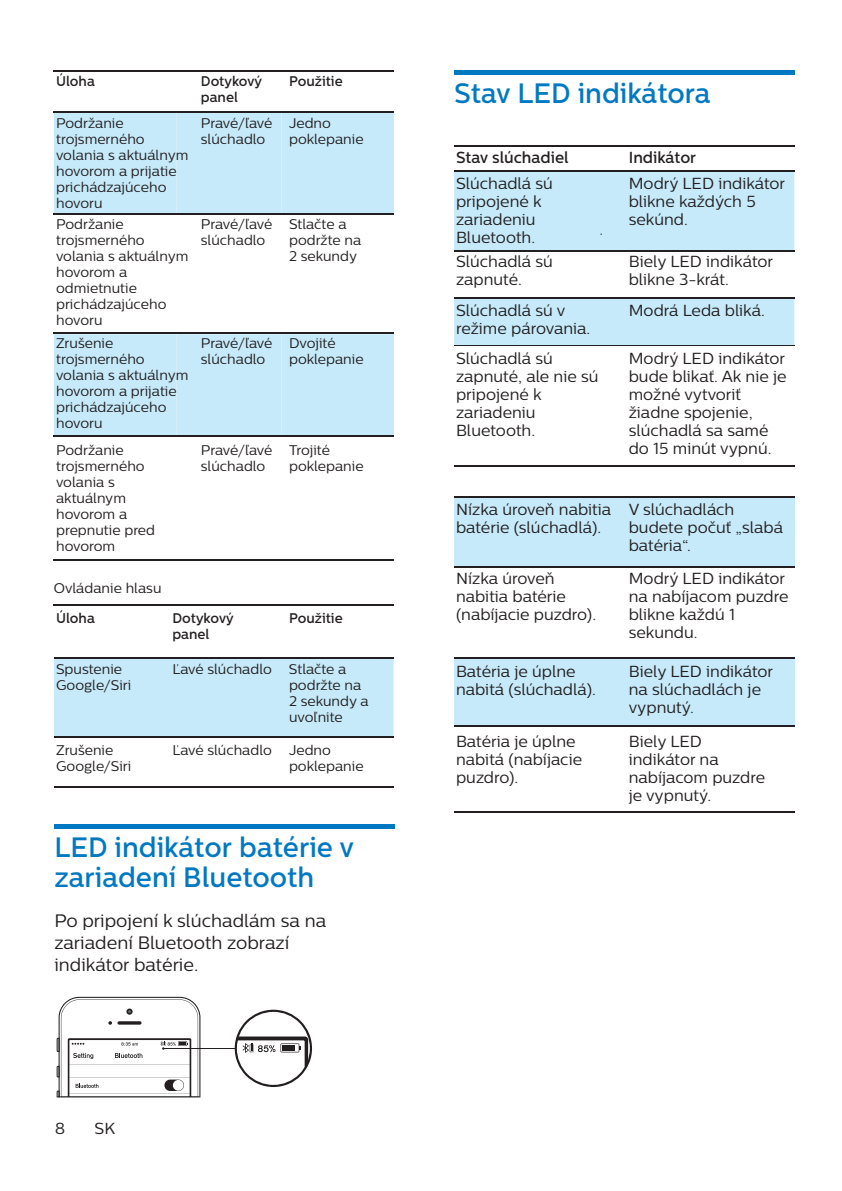
<style>
.page{position:relative;width:842px;height:1191px;background:#fff}
.page>*{position:absolute;margin:0;border:0;box-sizing:border-box;transform-origin:0 0}
.t1{font:500 28px/30px "Centrale Sans";color:#0079c2}
.t2{font:18px/22px "Centrale Sans";color:#231f20}
.t3{font:16px/18px "Centrale Sans";color:#231f20}
.t4{font:500 16px "Centrale Sans";color:#231f20}
.t5{font:14px/16px "Centrale Sans";color:#231f20}
.t6{font:500 14px/16px "Centrale Sans";color:#231f20}
</style>
<div class="page">
<div style="left:54px;top:334px;width:340px;height:102px;background:#c6eafa"></div>
<div style="left:54px;top:658px;width:340px;height:78px;background:#c6eafa"></div>
<hr style="left:54px;top:657px;width:105px;height:1px;background:#231f20">
<hr style="left:159px;top:657px;width:95px;height:1px;background:#231f20">
<hr style="left:254px;top:657px;width:140px;height:1px;background:#231f20">
<hr style="left:54px;top:737px;width:105px;height:1px;background:#231f20">
<hr style="left:159px;top:737px;width:95px;height:1px;background:#231f20">
<hr style="left:254px;top:737px;width:140px;height:1px;background:#231f20">
<hr style="left:54px;top:786px;width:105px;height:1px;background:#231f20">
<hr style="left:159px;top:786px;width:95px;height:1px;background:#231f20">
<hr style="left:254px;top:786px;width:140px;height:1px;background:#231f20">
<hr style="left:454px;top:70px;width:340px;height:4px;background:#0079c2">
<svg style="left:454px;top:172px;width:340px;height:173px;fill:#c6eafa"></svg>
<hr style="left:454px;top:145px;width:165px;height:1px;background:#231f20">
<hr style="left:619px;top:145px;width:175px;height:1px;background:#231f20">
<hr style="left:454px;top:171px;width:165px;height:1px;background:#231f20">
<hr style="left:619px;top:171px;width:175px;height:1px;background:#231f20">
<hr style="left:454px;top:250px;width:165px;height:1px;background:#231f20">
<hr style="left:619px;top:250px;width:175px;height:1px;background:#231f20">
<hr style="left:454px;top:298px;width:165px;height:1px;background:#231f20">
<hr style="left:619px;top:298px;width:175px;height:1px;background:#231f20">
<hr style="left:454px;top:345px;width:165px;height:1px;background:#231f20">
<hr style="left:619px;top:345px;width:175px;height:1px;background:#231f20">
<hr style="left:454px;top:465px;width:165px;height:1px;background:#231f20">
<hr style="left:619px;top:465px;width:175px;height:1px;background:#231f20">
<div style="left:619px;top:657px;width:175px;height:68px;background:#c6eafa"></div>
<div style="left:454px;top:657px;width:165px;height:68px;background:#c6eafa"></div>
<div style="left:619px;top:497px;width:175px;height:70px;background:#c6eafa"></div>
<div style="left:454px;top:497px;width:165px;height:70px;background:#c6eafa"></div>
<hr style="left:454px;top:497px;width:165px;height:1px;background:#231f20">
<hr style="left:619px;top:497px;width:175px;height:1px;background:#231f20">
<hr style="left:454px;top:566px;width:165px;height:1px;background:#231f20">
<hr style="left:619px;top:566px;width:175px;height:1px;background:#231f20">
<hr style="left:454px;top:657px;width:165px;height:1px;background:#231f20">
<hr style="left:619px;top:657px;width:175px;height:1px;background:#231f20">
<hr style="left:454px;top:725px;width:165px;height:1px;background:#231f20">
<hr style="left:619px;top:725px;width:175px;height:1px;background:#231f20">
<hr style="left:454px;top:812px;width:165px;height:1px;background:#231f20">
<hr style="left:619px;top:812px;width:175px;height:1px;background:#231f20">
<hr style="left:54px;top:824px;width:340px;height:4px;background:#0079c2">
<svg style="left:235px;top:1009px;width:77px;height:78px"></svg>
<svg style="left:57px;top:996px;width:143px;height:101px"></svg>
<hr style="left:164px;top:1048px;width:71px;height:1px;background:#231f20">
<div style="left:54px;top:112px;width:340px;height:101px;background:#c6eafa"></div>
<hr style="left:54px;top:70px;width:132px;height:1px;background:#231f20">
<hr style="left:186px;top:70px;width:94px;height:1px;background:#231f20">
<hr style="left:280px;top:70px;width:114px;height:1px;background:#231f20">
<hr style="left:54px;top:111px;width:132px;height:1px;background:#231f20">
<hr style="left:186px;top:111px;width:94px;height:1px;background:#231f20">
<hr style="left:280px;top:111px;width:114px;height:1px;background:#231f20">
<hr style="left:54px;top:213px;width:132px;height:1px;background:#231f20">
<hr style="left:186px;top:213px;width:94px;height:1px;background:#231f20">
<hr style="left:280px;top:213px;width:114px;height:1px;background:#231f20">
<hr style="left:54px;top:333px;width:132px;height:1px;background:#231f20">
<hr style="left:186px;top:333px;width:94px;height:1px;background:#231f20">
<hr style="left:280px;top:333px;width:114px;height:1px;background:#231f20">
<hr style="left:54px;top:436px;width:132px;height:1px;background:#231f20">
<hr style="left:186px;top:436px;width:94px;height:1px;background:#231f20">
<hr style="left:280px;top:436px;width:114px;height:1px;background:#231f20">
<hr style="left:54px;top:559px;width:132px;height:1px;background:#231f20">
<hr style="left:186px;top:559px;width:94px;height:1px;background:#231f20">
<hr style="left:280px;top:559px;width:114px;height:1px;background:#231f20">
<hr style="left:54px;top:604px;width:132px;height:1px;background:#231f20">
<hr style="left:186px;top:604px;width:94px;height:1px;background:#231f20">
<hr style="left:280px;top:604px;width:114px;height:1px;background:#231f20">
<p class="t6" style="left:56px;top:73px;width:40px">Úloha</p>
<p class="t6" style="left:201px;top:73px;width:63px">Dotykový panel</p>
<p class="t6" style="left:289px;top:73px;width:55px">Použitie</p>
<p class="t5" style="left:201px;top:115px;width:73px">Pravé/ľavé slúchadlo</p>
<p class="t5" style="left:289px;top:115px;width:76px">Jedno poklepanie</p>
<p class="t5" style="left:56px;top:115px;width:134px">Podržanie trojsmerného volania s aktuálnym hovorom a prijatie prichádzajúceho hovoru</p>
<p class="t5" style="left:56px;top:216px;width:134px">Podržanie trojsmerného volania s aktuálnym hovorom a odmietnutie prichádzajúceho hovoru</p>
<p class="t5" style="left:201px;top:216px;width:73px">Pravé/ľavé slúchadlo</p>
<p class="t5" style="left:289px;top:216px;width:74px">Stlačte a podržte na<br>2 sekundy</p>
<p class="t5" style="left:56px;top:335px;width:134px">Zrušenie trojsmerného volania s aktuálnym hovorom a prijatie prichádzajúceho hovoru</p>
<p class="t5" style="left:201px;top:335px;width:73px">Pravé/ľavé slúchadlo</p>
<p class="t5" style="left:289px;top:335px;width:76px">Dvojité poklepanie</p>
<p class="t5" style="left:56px;top:442px;width:101px">Podržanie trojsmerného volania s aktuálnym hovorom a prepnutie pred hovorom</p>
<p class="t5" style="left:201px;top:442px;width:73px">Pravé/ľavé slúchadlo</p>
<p class="t5" style="left:289px;top:442px;width:76px">Trojité poklepanie</p>
<p class="t5" style="left:54px;top:580px;width:109px">Ovládanie hlasu</p>
<p class="t6" style="left:56px;top:610px;width:40px">Úloha</p>
<p class="t6" style="left:172px;top:610px;width:63px">Dotykový panel</p>
<p class="t6" style="left:289px;top:610px;width:55px">Použitie</p>
<p class="t5" style="left:56px;top:661px;width:77px">Spustenie<br>Google/Siri</p>
<p class="t5" style="left:56px;top:741px;width:77px">Zrušenie<br>Google/Siri</p>
<p class="t5" style="left:289px;top:661px;width:81px;text-indent:-117px">Ľavé slúchadlo Stlačte a podržte na<br>2 sekundy a uvoľnite</p>
<p class="t5" style="left:289px;top:741px;width:76px;text-indent:-117px">Ľavé slúchadlo Jedno poklepanie</p>
<h1 class="t1" style="left:54px;top:831px;width:301px">LED indikátor batérie v zariadení Bluetooth</h1>
<p class="t2" style="left:54px;top:909px;width:273px">Po pripojení k slúchadlám sa na zariadení Bluetooth zobrazí indikátor batérie.</p>
<p class="t3" style="left:55px;top:1119px;width:11px">8</p>
<p class="t3" style="left:95px;top:1119px;width:22px">SK</p>
<h1 class="t1" style="left:454px;top:78px;width:258px">Stav LED indikátora</h1>
<p class="t4" style="left:456px;top:148px;width:114px">Stav slúchadiel</p>
<p class="t4" style="left:629px;top:148px;width:69px">Indikátor</p>
<p class="t3" style="left:629px;top:174px;width:158px">Modrý LED indikátor blikne každých 5 sekúnd.</p>
<p class="t3" style="left:456px;top:174px;width:98px">Slúchadlá sú pripojené k zariadeniu<br>Bluetooth.</p>
<p class="t3" style="left:456px;top:252px;width:98px">Slúchadlá sú zapnuté.</p>
<p class="t3" style="left:456px;top:301px;width:136px">Slúchadlá sú v režime párovania.</p>
<p class="t3" style="left:456px;top:349px;width:144px">Slúchadlá sú zapnuté, ale nie sú pripojené k zariadeniu<br>Bluetooth.</p>
<p class="t3" style="left:629px;top:349px;width:159px">Modrý LED indikátor bude blikať. Ak nie je možné vytvoriť žiadne spojenie, slúchadlá sa samé do 15 minút vypnú.</p>
<p class="t3" style="left:629px;top:252px;width:146px">Biely LED indikátor blikne 3-krát.</p>
<p class="t3" style="left:629px;top:301px;width:138px">Modrá Leda bliká.</p>
<p class="t3" style="left:456px;top:500px;width:156px">Nízka úroveň nabitia batérie (slúchadlá).</p>
<p class="t3" style="left:456px;top:569px;width:141px">Nízka úroveň nabitia batérie (nabíjacie puzdro).</p>
<p class="t3" style="left:629px;top:500px;width:156px">V slúchadlách budete počuť „slabá batéria“.</p>
<p class="t3" style="left:629px;top:568px;width:161px">Modrý LED indikátor na nabíjacom puzdre blikne každú 1 sekundu.</p>
<p class="t3" style="left:456px;top:662px;width:141px">Batéria je úplne nabitá (slúchadlá).</p>
<p class="t3" style="left:629px;top:662px;width:146px">Biely LED indikátor na slúchadlách je vypnutý.</p>
<p class="t3" style="left:456px;top:731px;width:128px">Batéria je úplne nabitá (nabíjacie puzdro).</p>
<p class="t3" style="left:629px;top:731px;width:138px">Biely LED indikátor na nabíjacom puzdre je vypnutý.</p>
</div>
